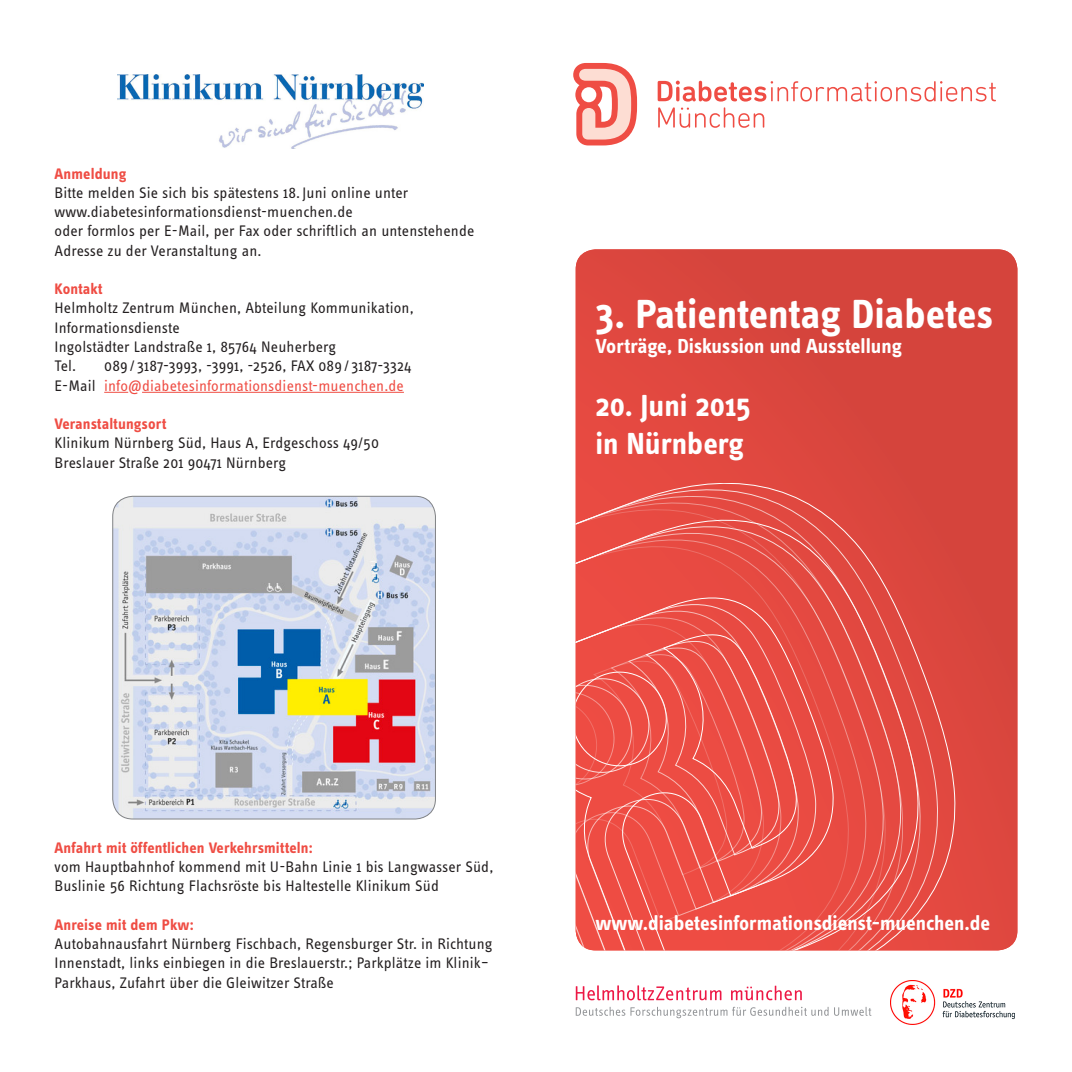
<style>
.page{position:relative;width:1072px;height:1072px;background:#fff}
.page>*{position:absolute;margin:0;border:0;box-sizing:border-box;transform-origin:0 0}
.t1{font:700 42px "Info OT Text";letter-spacing:-.005em;color:#fff}
.t2{font:700 31.5px/37.8px "Info OT Text";color:#fff}
.t3{font:700 21px "Info OT Text";color:#fff}
.t4{font:15.75px/19.2px "Info OT Text";letter-spacing:.01em;color:#231f20}
.t5{font:700 15.75px "Info OT Text";letter-spacing:.01em;color:#ef4d44}
.s1{color:#ef4d44}
</style>
<div class="page">
<svg style="left:575px;top:249px;width:442px;height:701px;background:#da463e"></svg>
<svg style="left:575px;top:483px;width:380px;height:467px;background:#de4c44"></svg>
<svg style="left:575px;top:489px;width:362px;height:461px;background:#e04d45"></svg>
<svg style="left:575px;top:496px;width:345px;height:454px;background:#e15149"></svg>
<svg style="left:575px;top:503px;width:327px;height:447px;background:#e35149"></svg>
<svg style="left:575px;top:509px;width:310px;height:441px;background:#ea534b"></svg>
<svg style="left:573px;top:63px;width:64px;height:82px"></svg>
<svg style="left:657px;top:81px;width:339px;height:47px"></svg>
<svg style="left:576px;top:985px;width:145px;height:15px"></svg>
<svg style="left:731px;top:985px;width:70px;height:15px"></svg>
<svg style="left:575px;top:1006px;width:296px;height:12px"></svg>
<svg style="left:104px;top:392px;width:24px;height:1px"></svg>
<hr style="left:142px;top:392px;width:262px;height:1px;background:#ef4d44">
<img style="left:113px;top:496px;width:322px;height:323px">
<div style="left:112px;top:496px;width:324px;height:323px;border:1px solid #808285;border-radius:20px"></div>
<img style="left:890px;top:980px;width:124px;height:44px">
<img style="left:118px;top:74px;width:305px;height:75px">
<p class="t5" style="left:55px;top:164px;width:73px">Anmeldung</p>
<p class="t4" style="left:55px;top:183px;width:421px">Bitte melden Sie sich bis spätestens 18. Juni online unter www.diabetesinformationsdienst-muenchen.de<br>oder formlos per E-Mail, per Fax oder schriftlich an untenstehende Adresse zu der Veranstaltung an.</p>
<p class="t5" style="left:55px;top:279px;width:50px">Kontakt</p>
<p class="t4" style="left:55px;top:298px;width:361px">Helmholtz Zentrum München, Abteilung Kommunikation,<br>Informationsdienste<br>Ingolstädter Landstraße 1, 85764 Neuherberg<br>Tel.</p>
<p class="t4" style="left:55px;top:356px;width:359px;text-indent:50px">089 / 3187-3993, -3991, -2526, FAX 089 / 3187-3324<br>E-Mail <span class="s1">info@diabetesinformationsdienst-muenchen.de</span></p>
<p class="t5" style="left:55px;top:414px;width:114px">Veranstaltungsort</p>
<p class="t4" style="left:55px;top:433px;width:326px">Klinikum Nürnberg Süd, Haus A, Erdgeschoss 49/50<br>Breslauer Straße 201 90471 Nürnberg</p>
<h1 class="t1" style="left:595px;top:288px;width:399px">3. Patiententag Diabetes</h1>
<h3 class="t3" style="left:595px;top:333px;width:308px">Vorträge, Diskussion und Ausstellung</h3>
<h2 class="t2" style="left:595px;top:386px;width:157px">20. Juni 2015 in Nürnberg</h2>
<p class="t5" style="left:55px;top:837px;width:260px">Anfahrt mit öffentlichen Verkehrsmitteln:</p>
<p class="t4" style="left:55px;top:856px;width:440px">vom Hauptbahnhof kommend mit U-Bahn Linie 1 bis Langwasser Süd,<br>Buslinie 56 Richtung Flachsröste bis Haltestelle Klinikum Süd</p>
<p class="t5" style="left:55px;top:914px;width:141px">Anreise mit dem Pkw:</p>
<p class="t4" style="left:55px;top:933px;width:440px">Autobahnausfahrt Nürnberg Fischbach, Regensburger Str. in Richtung<br>Innenstadt, links einbiegen in die Breslauerstr.; Parkplätze im Klinik–<br>Parkhaus, Zufahrt über die Gleiwitzer Straße</p>
<h3 class="t3" style="left:595px;top:909px;width:396px">www.diabetesinformationsdienst-muenchen.de</h3>
</div>
